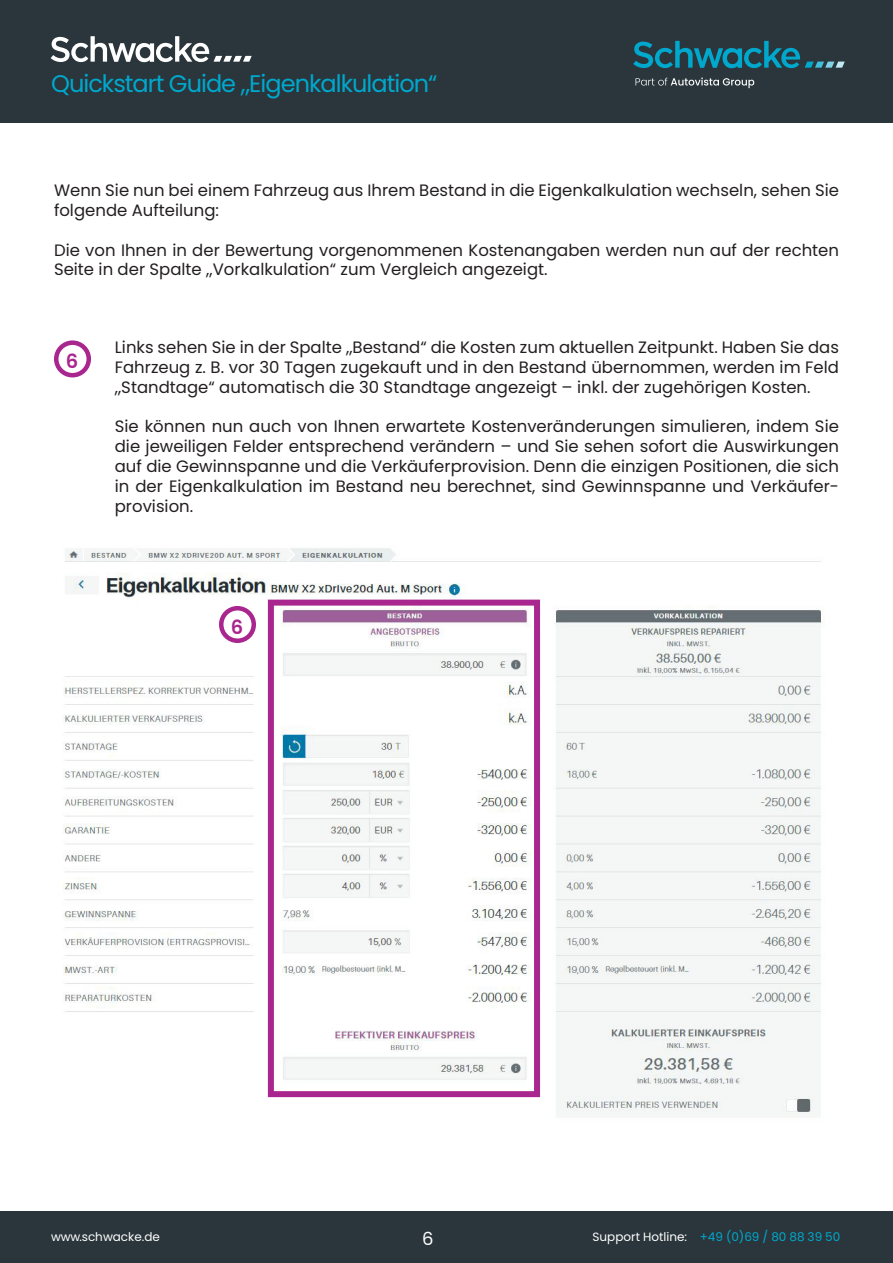
<style>
.page{position:relative;width:893px;height:1263px;background:#fff}
.page>*{position:absolute;margin:0;border:0;box-sizing:border-box;transform-origin:0 0}
.t1{font:24px "Poppins";letter-spacing:-.04em;color:#00a8ce}
.t2{font:600 19.5px "Poppins";color:#a9268f}
.t3{font:18px "Poppins";color:#fff}
.t4{font:16.5px/19.8px "Poppins";color:#231f20;text-align:justify}
.t5{font:12px "Poppins";color:#00a8ce}
.t6{font:12px "Poppins";color:#fff}
.s1{color:#fff}
</style>
<div class="page">
<div style="left:0;top:0;width:893px;height:122px;background:#2a363b"></div>
<svg style="left:633px;top:41px;width:212px;height:27px"></svg>
<svg style="left:635px;top:78px;width:119px;height:10px"></svg>
<div style="left:0;top:1211px;width:893px;height:52px;background:#2a363b"></div>
<svg style="left:51px;top:36px;width:201px;height:26px"></svg>
<div style="left:54px;top:340px;width:37px;height:37px;border:4px solid #a9268f;border-radius:50%"></div>
<img style="left:63px;top:548px;width:758px;height:569px">
<svg style="left:221px;top:608px;width:33px;height:33px"></svg>
<div style="left:219px;top:606px;width:37px;height:37px;border:4px solid #a9268f;border-radius:50%"></div>
<div style="left:268px;top:600px;width:272px;height:497px;border:6px solid #a9268e"></div>
<h1 class="t1" style="left:51px;top:70px;width:388px">Quickstart Guide „Eigenkalkulation“</h1>
<p class="t4" style="left:54px;top:181px;width:786px">Wenn Sie nun bei einem Fahrzeug aus Ihrem Bestand in die Eigenkalkulation wechseln, sehen Sie folgende Aufteilung:</p>
<p class="t4" style="left:54px;top:240px;width:786px">Die von Ihnen in der Bewertung vorgenommenen Kostenangaben werden nun auf der rechten<br>Seite in der Spalte „Vorkalkulation“ zum Vergleich angezeigt.</p>
<p class="t2" style="left:66px;top:350px;width:14px">6</p>
<p class="t4" style="left:115px;top:338px;width:726px">Links sehen Sie in der Spalte „Bestand“ die Kosten zum aktuellen Zeitpunkt. Haben Sie das Fahrzeug z. B. vor 30 Tagen zugekauft und in den Bestand übernommen, werden im Feld „Standtage“ automatisch die 30 Standtage angezeigt – inkl. der zugehörigen Kosten.</p>
<p class="t4" style="left:115px;top:417px;width:726px">Sie können nun auch von Ihnen erwartete Kostenveränderungen simulieren, indem Sie die jeweiligen Felder entsprechend verändern – und Sie sehen sofort die Auswirkungen auf die Gewinnspanne und die Verkäuferprovision. Denn die einzigen Positionen, die sich in der Eigenkalkulation im Bestand neu berechnet, sind Gewinnspanne und Verkäufer&shy;provision.</p>
<p class="t2" style="left:231px;top:616px;width:14px">6</p>
<p class="t6" style="left:51px;top:1229px;width:110px">www.schwacke.de</p>
<p class="t5" style="left:593px;top:1229px;width:249px"><span class="s1">Support Hotline:</span> +49 (0)69 / 80 88 39 50</p>
<p class="t3" style="left:422px;top:1228px;width:13px">6</p>
</div>
